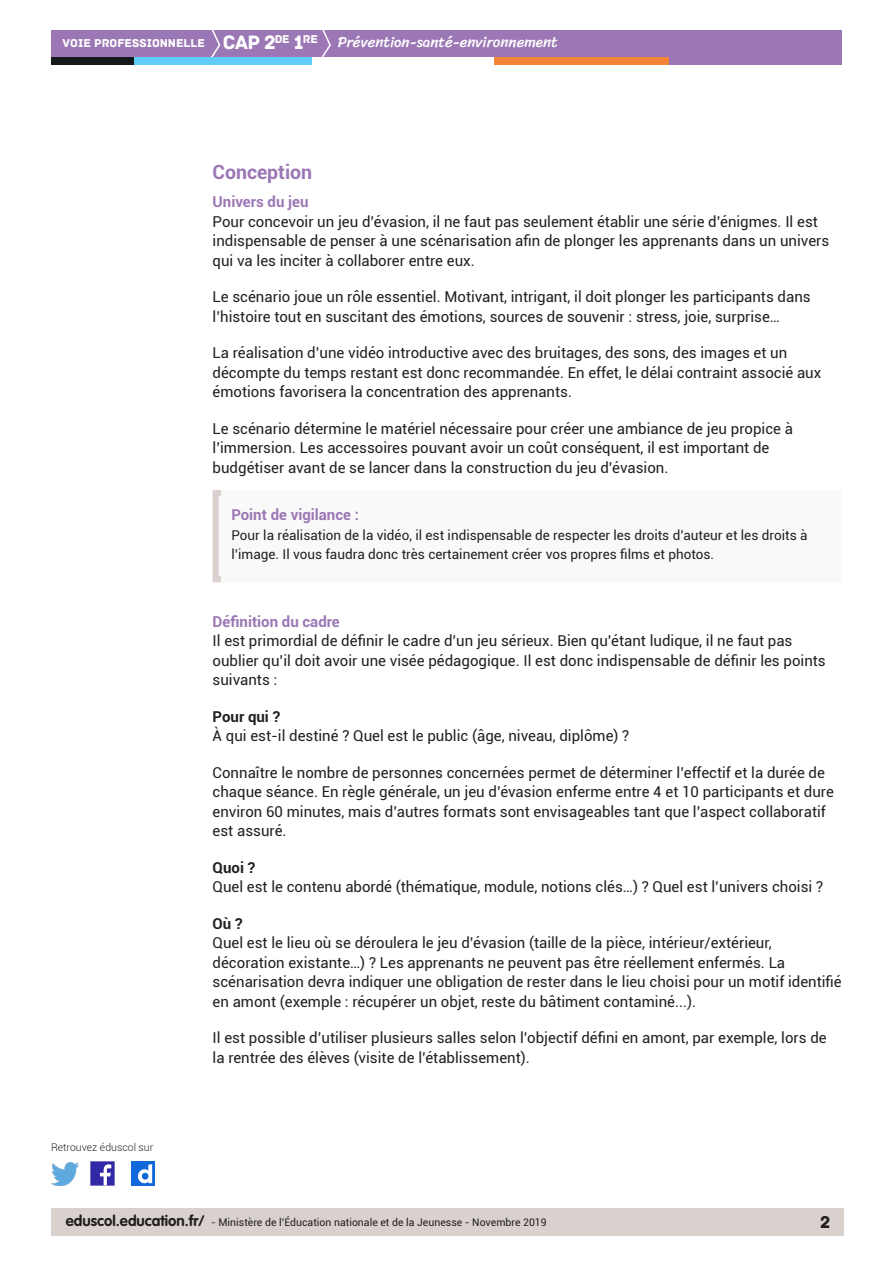
<style>
.page{position:relative;width:893px;height:1263px;background:#fff}
.page>*{position:absolute;margin:0;border:0;box-sizing:border-box;transform-origin:0 0}
._03_titre_2{font:700 19.5px "Roboto";color:#9b77b5}
.t1{font:18px "Archive";color:#231f20}
.Texte_courant{font:15px/19.5px "Roboto";color:#231f20}
.t2{font:15px "Sriracha";color:#fff}
._04_titre_3{font:700 15px "Roboto";color:#9b77b5}
._08_Titre_encadré{font:700 15px "Roboto";color:#9b77b5}
._04_titre_4{font:700 15px "Roboto";color:#231f20}
._08_txt_encadré{font:13.5px/19.5px "Roboto";color:#231f20}
.t3{font:12px "Archive";color:#fff}
.t4{font:11.85px "Archive";color:#fff}
.t5{font:10.5px "Roboto";color:#231f20}
.t6{font:300 10.5px "Roboto";color:#231f20}
.s1{font-size:20.4px}
.s2{font-family:"VAG Rounded Std";font-weight:700;font-size:15px}
</style>
<div class="page">
<div style="left:51px;top:1209px;width:792px;height:27px;background:#d8d1ce"></div>
<div style="left:51px;top:30px;width:791px;height:27px;background:#9b77b5"></div>
<svg style="left:211px;top:30px;width:10px;height:27px"></svg>
<svg style="left:321px;top:30px;width:10px;height:27px"></svg>
<div style="left:133px;top:57px;width:179px;height:8px;background:#5fcdf5"></div>
<div style="left:51px;top:57px;width:82px;height:8px;background:#141a1c"></div>
<div style="left:667px;top:57px;width:175px;height:8px;background:#9b77b5"></div>
<div style="left:494px;top:57px;width:175px;height:8px;background:#f48437"></div>
<img style="left:91px;top:1162px;width:23px;height:23px">
<img style="left:51px;top:1163px;width:28px;height:22px">
<img style="left:132px;top:1162px;width:22px;height:23px">
<div style="left:213px;top:490px;width:629px;height:92px;background:#faf9f9"></div>
<p class="t4" style="left:275px;top:32px;width:45px">DE <span class="s1">1</span>RE</p>
<p class="t3" style="left:63px;top:36px;width:214px">VOIE PROFESSIONNELLE <span class="s1">CAP 2</span></p>
<p class="t2" style="left:338px;top:33px;width:222px">Prévention-santé-environnement</p>
<p class="_03_titre_2" style="left:213px;top:159px;width:101px">Conception</p>
<p class="_04_titre_3" style="left:213px;top:191px;width:97px">Univers du jeu</p>
<p class="Texte_courant" style="left:213px;top:211px;width:618px">Pour concevoir un jeu d’évasion, il ne faut pas seulement établir une série d’énigmes. Il est indispensable de penser à une scénarisation afin de plonger les apprenants dans un univers qui va les inciter à collaborer entre eux.</p>
<p class="Texte_courant" style="left:213px;top:287px;width:600px">Le scénario joue un rôle essentiel. Motivant, intrigant, il doit plonger les participants dans l’histoire tout en suscitant des émotions, sources de souvenir : stress, joie, surprise…</p>
<p class="Texte_courant" style="left:213px;top:343px;width:610px">La réalisation d’une vidéo introductive avec des bruitages, des sons, des images et un décompte du temps restant est donc recommandée. En effet, le délai contraint associé aux émotions favorisera la concentration des apprenants.</p>
<p class="Texte_courant" style="left:213px;top:418px;width:582px">Le scénario détermine le matériel nécessaire pour créer une ambiance de jeu propice à l’immersion. Les accessoires pouvant avoir un coût conséquent, il est important de budgétiser avant de se lancer dans la construction du jeu d’évasion.</p>
<p class="_08_Titre_encadré" style="left:231px;top:504px;width:129px">Point de vigilance :</p>
<p class="_08_txt_encadré" style="left:231px;top:524px;width:578px">Pour la réalisation de la vidéo, il est indispensable de respecter les droits d’auteur et les droits à l’image. Il vous faudra donc très certainement créer vos propres films et photos.</p>
<p class="t6" style="left:51px;top:1140px;width:104px">Retrouvez éduscol sur</p>
<p class="_04_titre_3" style="left:213px;top:611px;width:129px">Définition du cadre</p>
<p class="Texte_courant" style="left:213px;top:630px;width:615px">Il est primordial de définir le cadre d’un jeu sérieux. Bien qu’étant ludique, il ne faut pas oublier qu’il doit avoir une visée pédagogique. Il est donc indispensable de définir les points suivants :</p>
<p class="_04_titre_4" style="left:213px;top:706px;width:69px">Pour qui ?</p>
<p class="Texte_courant" style="left:213px;top:725px;width:418px">À qui est-il destiné ? Quel est le public (âge, niveau, diplôme) ?</p>
<p class="Texte_courant" style="left:213px;top:762px;width:623px">Connaître le nombre de personnes concernées permet de déterminer l’effectif et la durée de chaque séance. En règle générale, un jeu d’évasion enferme entre 4 et 10 participants et dure environ 60 minutes, mais d’autres formats sont envisageables tant que l’aspect collaboratif est assuré.</p>
<p class="_04_titre_4" style="left:213px;top:857px;width:44px">Quoi ?</p>
<p class="Texte_courant" style="left:213px;top:876px;width:612px">Quel est le contenu abordé (thématique, module, notions clés…) ? Quel est l’univers choisi ?</p>
<p class="_04_titre_4" style="left:213px;top:913px;width:31px">Où ?</p>
<p class="Texte_courant" style="left:213px;top:932px;width:631px">Quel est le lieu où se déroulera le jeu d’évasion (taille de la pièce, intérieur/extérieur, décoration existante…) ? Les apprenants ne peuvent pas être réellement enfermés. La scénarisation devra indiquer une obligation de rester dans le lieu choisi pour un motif identifié en amont (exemple : récupérer un objet, reste du bâtiment contaminé...).</p>
<p class="Texte_courant" style="left:213px;top:1027px;width:616px">Il est possible d’utiliser plusieurs salles selon l’objectif défini en amont, par exemple, lors de la rentrée des élèves (visite de l’établissement).</p>
<p class="t5" style="left:66px;top:1215px;width:482px"><span class="s2">eduscol.education.fr/</span> - Ministère de l’Éducation nationale et de la Jeunesse - Novembre 2019</p>
<p class="t1" style="left:820px;top:1211px;width:12px">2</p>
</div>
